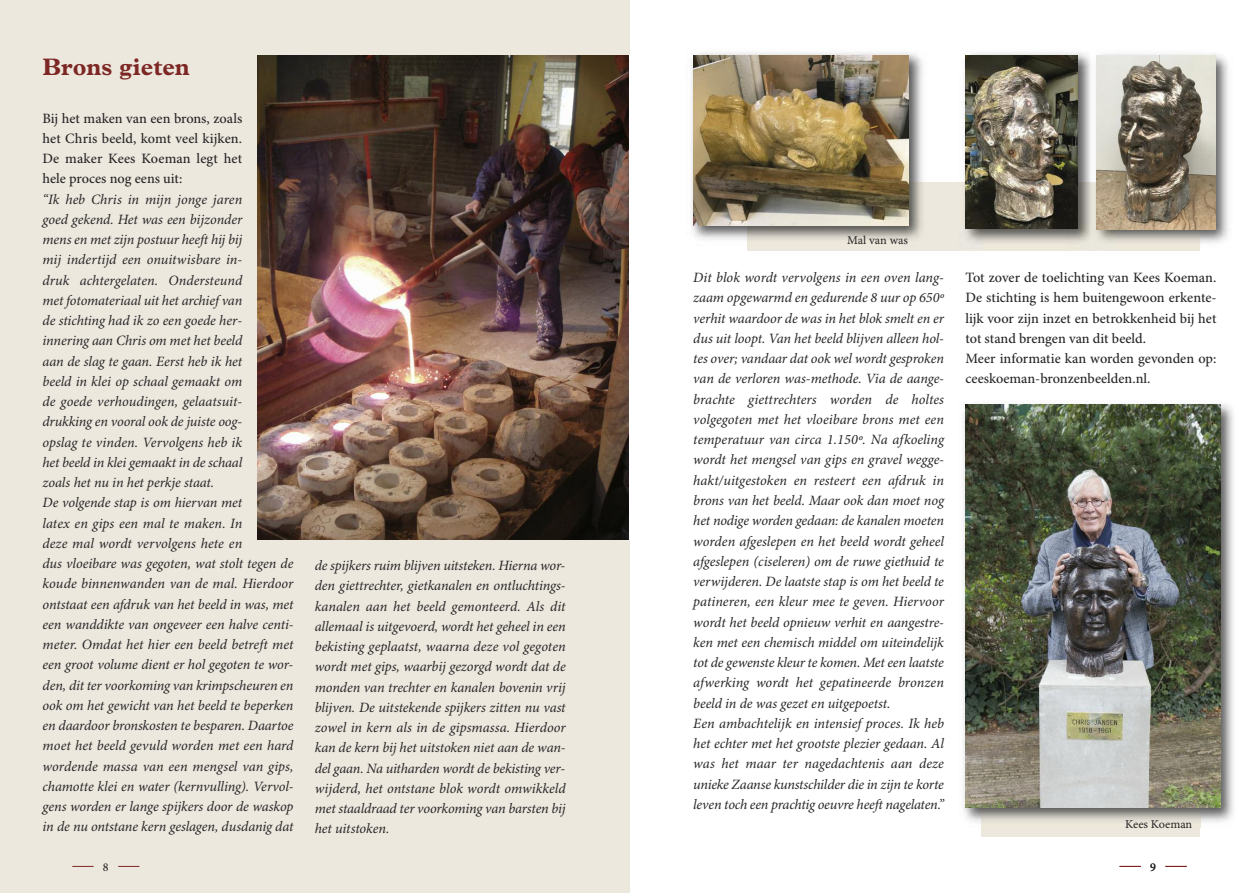
<style>
.page{position:relative;width:1259px;height:893px;background:#fff}
.page>*{position:absolute;margin:0;border:0;box-sizing:border-box;transform-origin:0 0}
.t1{font:700 24px "Plantin Std";color:#7d2724}
.t2{font:italic 14.25px/20.2px "Minion Pro";letter-spacing:-.005em;color:#272526}
.t3{font:500 14.25px/20.2px "Minion Pro";color:#272526}
.t4{font:12px "Minion Pro Capt";letter-spacing:-.005em;color:#272526}
.t5{font:500 12px "Minion Pro";color:#272526}
.s1{font-weight:500;font-style:normal}
</style>
<div class="page">
<div style="left:747px;top:182px;width:453px;height:68px;background:#ece8de"></div>
<div style="left:981px;top:692px;width:219px;height:145px;background:#ece8de"></div>
<div style="left:0;top:0;width:629px;height:893px;background:#ece8de"></div>
<svg style="left:118px;top:866px;width:21px;height:1px"></svg>
<svg style="left:72px;top:866px;width:22px;height:1px"></svg>
<img style="left:257px;top:56px;width:372px;height:484px">
<img style="left:963px;top:403px;width:271px;height:424px">
<img style="left:981px;top:808px;width:219px;height:19px">
<img style="left:965px;top:405px;width:255px;height:403px">
<img style="left:964px;top:52px;width:264px;height:192px">
<img style="left:1097px;top:56px;width:118px;height:173px">
<img style="left:691px;top:52px;width:232px;height:188px">
<img style="left:693px;top:55px;width:215px;height:171px">
<img style="left:1090px;top:52px;width:7px;height:192px">
<img style="left:965px;top:55px;width:112px;height:174px">
<svg style="left:1165px;top:866px;width:21px;height:1px"></svg>
<svg style="left:1119px;top:866px;width:21px;height:1px"></svg>
<p class="t1" style="left:43px;top:59px;width:149px">Brons gieten</p>
<p class="t2" style="left:43px;top:109px;width:252px"><span class="s1">Bij het maken van een brons, zoals<br>het Chris beeld, komt veel kijken.<br>De maker Kees Koeman legt het<br>hele proces nog eens uit:<br></span>“Ik heb Chris in mijn jonge jaren<br>goed gekend. Het was een bijzonder<br>mens en met zijn postuur heeft hij bij<br>mij indertijd een onuitwisbare in-<br>druk achtergelaten. Ondersteund<br>met fotomateriaal uit het archief van<br>de stichting had ik zo een goede her-<br>innering aan Chris om met het beeld<br>aan de slag te gaan. Eerst heb ik het<br>beeld in klei op schaal gemaakt om<br>de goede verhoudingen, gelaatsuit&shy;drukking en vooral ook de juiste oog-<br>opslag te vinden. Vervolgens heb ik<br>het beeld in klei gemaakt in de schaal<br>zoals het nu in het perkje staat.<br>De volgende stap is om hiervan met<br>latex en gips een mal te maken. In<br>deze mal wordt vervolgens hete en<br>dus vloeibare was gegoten, wat stolt tegen de koude binnenwanden van de mal. Hierdoor ontstaat een afdruk van het beeld in was, met een wanddikte van ongeveer een halve centi&shy;meter. Omdat het hier een beeld betreft met een groot volume dient er hol gegoten te wor&shy;den, dit ter voorkoming van krimpscheuren en ook om het gewicht van het beeld te beperken en daardoor bronskosten te besparen. Daartoe moet het beeld gevuld worden met een hard wordende massa van een mengsel van gips, chamotte klei en water (kernvulling). Vervol&shy;gens worden er lange spijkers door de waskop in de nu ontstane kern geslagen, dusdanig dat</p>
<p class="t5" style="left:103px;top:863px;width:7px">8</p>
<p class="t2" style="left:315px;top:557px;width:252px;text-align:justify">de spijkers ruim blijven uitsteken. Hierna wor&shy;den giettrechter, gietkanalen en ontluchtings&shy;kanalen aan het beeld gemonteerd. Als dit allemaal is uitgevoerd, wordt het geheel in een bekisting geplaatst, waarna deze vol gegoten wordt met gips, waarbij gezorgd wordt dat de monden van trechter en kanalen bovenin vrij blijven. De uitstekende spijkers zitten nu vast zowel in kern als in de gipsmassa. Hierdoor kan de kern bij het uitstoken niet aan de wan&shy;del gaan. Na uitharden wordt de bekisting ver&shy;wijderd, het ontstane blok wordt omwikkeld met staaldraad ter voorkoming van barsten bij het uitstoken.</p>
<p class="t4" style="left:847px;top:236px;width:62px">Mal van was</p>
<p class="t2" style="left:693px;top:269px;width:252px">Dit blok wordt vervolgens in een oven lang&shy;zaam opgewarmd en gedurende 8 uur op 650º verhit waardoor de was in het blok smelt en er dus uit loopt. Van het beeld blijven alleen hol&shy;tes over; vandaar dat ook wel wordt gesproken van de verloren was-methode. Via de aange&shy;brachte giettrechters worden de holtes volgegoten met het vloeibare brons met een temperatuur van circa 1.150º. Na afkoeling wordt het mengsel van gips en gravel wegge&shy;hakt/uitgestoken en resteert een afdruk in brons van het beeld. Maar ook dan moet nog het nodige worden gedaan: de kanalen moeten worden afgeslepen en het beeld wordt geheel afgeslepen (ciseleren) om de ruwe giethuid te verwijderen. De laatste stap is om het beeld te patineren, een kleur mee te geven. Hiervoor wordt het beeld opnieuw verhit en aangestre&shy;ken met een chemisch middel om uiteindelijk tot de gewenste kleur te komen. Met een laatste afwerking wordt het gepatineerde bronzen beeld in de was gezet en uitgepoetst.<br>Een ambachtelijk en intensief proces. Ik heb het echter met het grootste plezier gedaan. Al was het maar ter nagedachtenis aan deze unieke Zaanse kunstschilder die in zijn te korte leven toch een prachtig oeuvre heeft nagelaten.”</p>
<p class="t3" style="left:965px;top:269px;width:252px">Tot zover de toelichting van Kees Koeman.<br>De stichting is hem buitengewoon erkente&shy;lijk voor zijn inzet en betrokkenheid bij het tot stand brengen van dit beeld.<br>Meer informatie kan worden gevonden op: ceeskoeman-bronzenbeelden.nl.</p>
<p class="t4" style="left:1125px;top:820px;width:69px">Kees Koeman</p>
<p class="t5" style="left:1150px;top:863px;width:7px">9</p>
</div>
